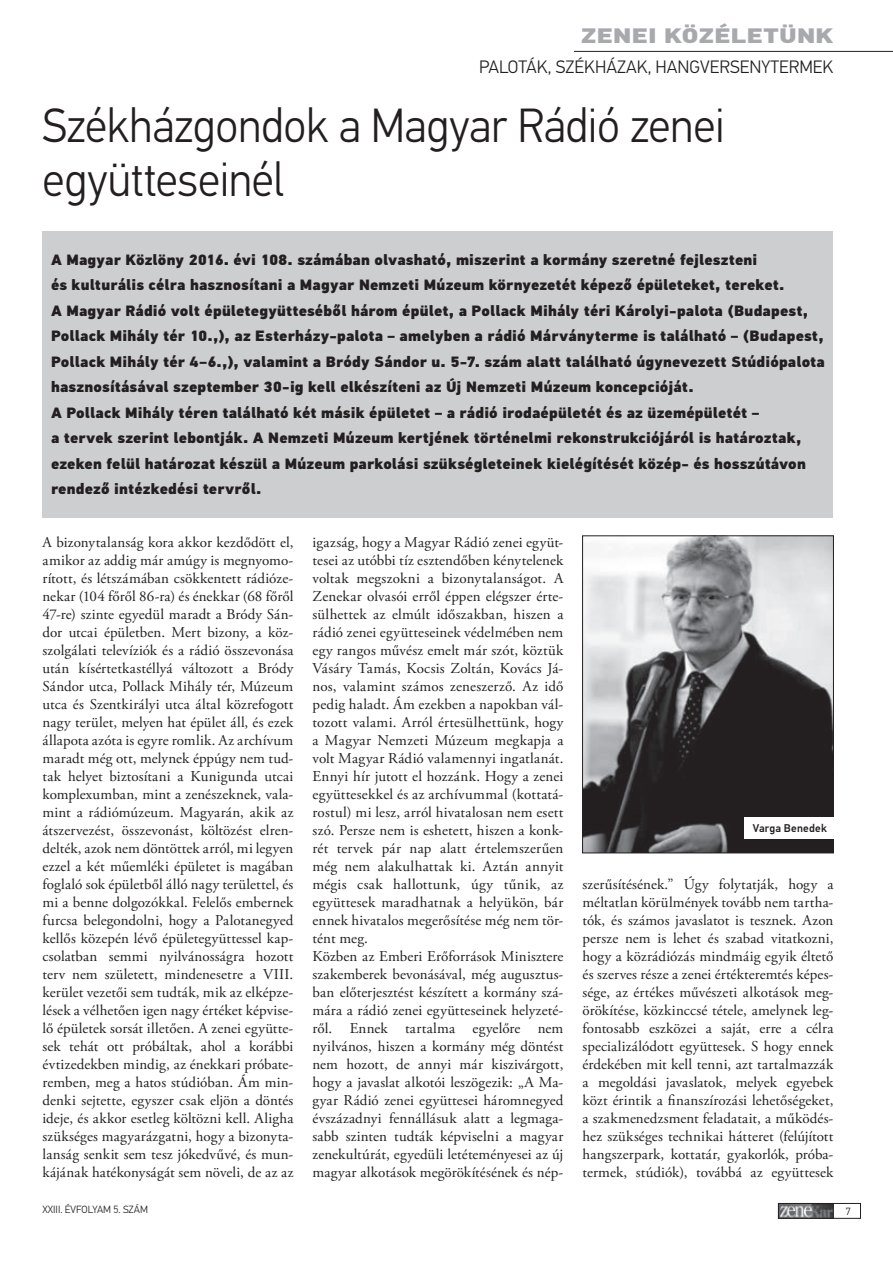
<style>
.page{position:relative;width:893px;height:1263px;background:#fff}
.page>*{position:absolute;margin:0;border:0;box-sizing:border-box;transform-origin:0 0}
.t1{font:300 48px/54px "Din Text Pro";color:#231f20;scale:.95 1}
.t2{font:900 21px "Din Text Pro";letter-spacing:.015em;color:#a8a9ad;scale:1.2 1}
.t3{font:300 18px "Din Text Pro";color:#231f20}
.t4{font:15px/18px "Adobe Garamond Pro";letter-spacing:.01em;color:#231f20;text-align:justify}
.t5{font:900 15px/25.5px "Din Text Pro";letter-spacing:.01em;color:#231f20}
.t6{font:500 11.25px "Din Text Pro";letter-spacing:.02em;color:#231f20}
.t7{font:300 10.5px "Din Text Pro";color:#231f20}
</style>
<div class="page">
<hr style="left:574px;top:51px;width:319px;height:1px;background:#231f20">
<img style="left:780px;top:1205px;width:53px;height:11px">
<div style="left:778px;top:1203px;width:83px;height:15px;border:1px solid #231f20"></div>
<div style="left:43px;top:231px;width:790px;height:286px;background:#cdced0"></div>
<img style="left:584px;top:538px;width:248px;height:313px">
<div style="left:582px;top:536px;width:252px;height:317px;border:1px solid #231f20"></div>
<div style="left:744px;top:817px;width:138px;height:21px;background:#fff"></div>
<h2 class="t2" style="left:581px;top:22px;width:212px">ZENEI KÖZÉLETÜNK</h2>
<p class="t3" style="left:479px;top:57px;width:356px">PALOTÁK, SZÉKHÁZAK, HANGVERSENYTERMEK</p>
<h1 class="t1" style="left:43px;top:100px;width:719px">Székházgondok a Magyar Rádió zenei együtteseinél</h1>
<p class="t5" style="left:51px;top:247px;width:775px">A Magyar Közlöny 2016. évi 108. számában olvasható, miszerint a kormány szeretné fejleszteni<br>és kulturális célra hasznosítani a Magyar Nemzeti Múzeum környezetét képező épületeket, tereket.<br>A Magyar Rádió volt épületegyütteséből három épület, a Pollack Mihály téri Károlyi-palota (Budapest, Pollack Mihály tér 10.,), az Esterházy-palota – amelyben a rádió Márványterme is található – (Budapest, Pollack Mihály tér 4–6.,), valamint a Bródy Sándor u. 5-7. szám alatt található úgynevezett Stúdiópalota hasznosításával szeptember 30-ig kell elkészíteni az Új Nemzeti Múzeum koncepcióját.<br>A Pollack Mihály téren található két másik épületet – a rádió irodaépületét és az üzemépületét –<br>a tervek szerint lebontják. A Nemzeti Múzeum kertjének történelmi rekonstrukciójáról is határoztak, ezeken felül határozat készül a Múzeum parkolási szükségleteinek kielégítését közép- és hosszútávon rendező intézkedési tervről.</p>
<p class="t4" style="left:43px;top:534px;width:252px">A bizonytalanság kora akkor kezdődött el, amikor az addig már amúgy is megnyomo&shy;rított, és létszámában csökkentett rádióze&shy;nekar (104 főről 86-ra) és énekkar (68 főről 47-re) szinte egyedül maradt a Bródy Sán&shy;dor utcai épületben. Mert bizony, a köz&shy;szolgálati televíziók és a rádió összevonása után kísértetkastéllyá változott a Bródy Sándor utca, Pollack Mihály tér, Múzeum utca és Szentkirályi utca által közrefogott nagy terület, melyen hat épület áll, és ezek állapota azóta is egyre romlik. Az archívum maradt még ott, melynek éppúgy nem tud&shy;tak helyet biztosítani a Kunigunda utcai komplexumban, mint a zenészeknek, vala&shy;mint a rádiómúzeum. Magyarán, akik az átszervezést, összevonást, költözést elren&shy;delték, azok nem döntöttek arról, mi legyen ezzel a két műemléki épületet is magában foglaló sok épületből álló nagy területtel, és mi a benne dolgozókkal. Felelős embernek furcsa belegondolni, hogy a Palotanegyed kellős közepén lévő épületegyüttessel kap&shy;csolatban semmi nyilvánosságra hozott terv nem született, mindenesetre a VIII. kerület vezetői sem tudták, mik az elképze&shy;lések a vélhetően igen nagy értéket képvise&shy;lő épületek sorsát illetően. A zenei együtte&shy;sek tehát ott próbáltak, ahol a korábbi évtizedekben mindig, az énekkari próbate&shy;remben, meg a hatos stúdióban. Ám min&shy;denki sejtette, egyszer csak eljön a döntés ideje, és akkor esetleg költözni kell. Aligha szükséges magyarázgatni, hogy a bizonyta&shy;lanság senkit sem tesz jókedvűvé, és mun&shy;kájának hatékonyságát sem növeli, de az az</p>
<p class="t4" style="left:313px;top:534px;width:252px;text-align:left">igazság, hogy a Magyar Rádió zenei együt&shy;tesei az utóbbi tíz esztendőben kénytelenek voltak megszokni a bizonytalanságot. A Zenekar olvasói erről éppen elégszer érte&shy;sülhettek az elmúlt időszakban, hiszen a rádió zenei együtteseinek védelmében nem egy rangos művész emelt már szót, köztük Vásáry Tamás, Kocsis Zoltán, Kovács Já&shy;nos, valamint számos zeneszerző. Az idő pedig haladt. Ám ezekben a napokban vál&shy;tozott valami. Arról értesülhettünk, hogy a Magyar Nemzeti Múzeum megkapja a volt Magyar Rádió valamennyi ingatlanát.<br>Ennyi hír jutott el hozzánk. Hogy a zenei együttesekkel és az archívummal (kottatá&shy;rostul) mi lesz, arról hivatalosan nem esett szó. Persze nem is eshetett, hiszen a konk&shy;rét tervek pár nap alatt értelemszerűen még nem alakulhattak ki. Aztán annyit mégis csak hallottunk, úgy tűnik, az együttesek maradhatnak a helyükön, bár ennek hivatalos megerősítése még nem tör&shy;tént meg.<br>Közben az Emberi Erőforrások Minisztere szakemberek bevonásával, még augusztus&shy;ban előterjesztést készített a kormány szá&shy;mára a rádió zenei együtteseinek helyzeté&shy;ről. Ennek tartalma egyelőre nem nyilvános, hiszen a kormány még döntést nem hozott, de annyi már kiszivárgott, hogy a javaslat alkotói leszögezik: „A Ma&shy;gyar Rádió zenei együttesei háromnegyed évszázadnyi fennállásuk alatt a legmaga&shy;sabb szinten tudták képviselni a magyar zenekultúrát, egyedüli letéteményesei az új magyar alkotások megörökítésének és nép-</p>
<p class="t6" style="left:753px;top:821px;width:76px">Varga Benedek</p>
<p class="t4" style="left:583px;top:876px;width:252px">szerűsítésének.” Úgy folytatják, hogy a méltatlan körülmények tovább nem tartha&shy;tók, és számos javaslatot is tesznek. Azon persze nem is lehet és szabad vitatkozni, hogy a közrádiózás mindmáig egyik éltető és szerves része a zenei értékteremtés képes&shy;sége, az értékes művészeti alkotások meg&shy;örökítése, közkinccsé tétele, amelynek leg&shy;fontosabb eszközei a saját, erre a célra specializálódott együttesek. S hogy ennek érdekében mit kell tenni, azt tartalmazzák a megoldási javaslatok, melyek egyebek közt érintik a finanszírozási lehetőségeket, a szakmenedzsment feladatait, a működés&shy;hez szükséges technikai hátteret (felújított hangszerpark, kottatár, gyakorlók, próba&shy;termek, stúdiók), továbbá az együttesek</p>
<p class="t7" style="left:43px;top:1203px;width:107px">XXIII. ÉVFOLYAM 5. SZÁM</p>
<p class="t7" style="left:846px;top:1205px;width:7px">7</p>
</div>
